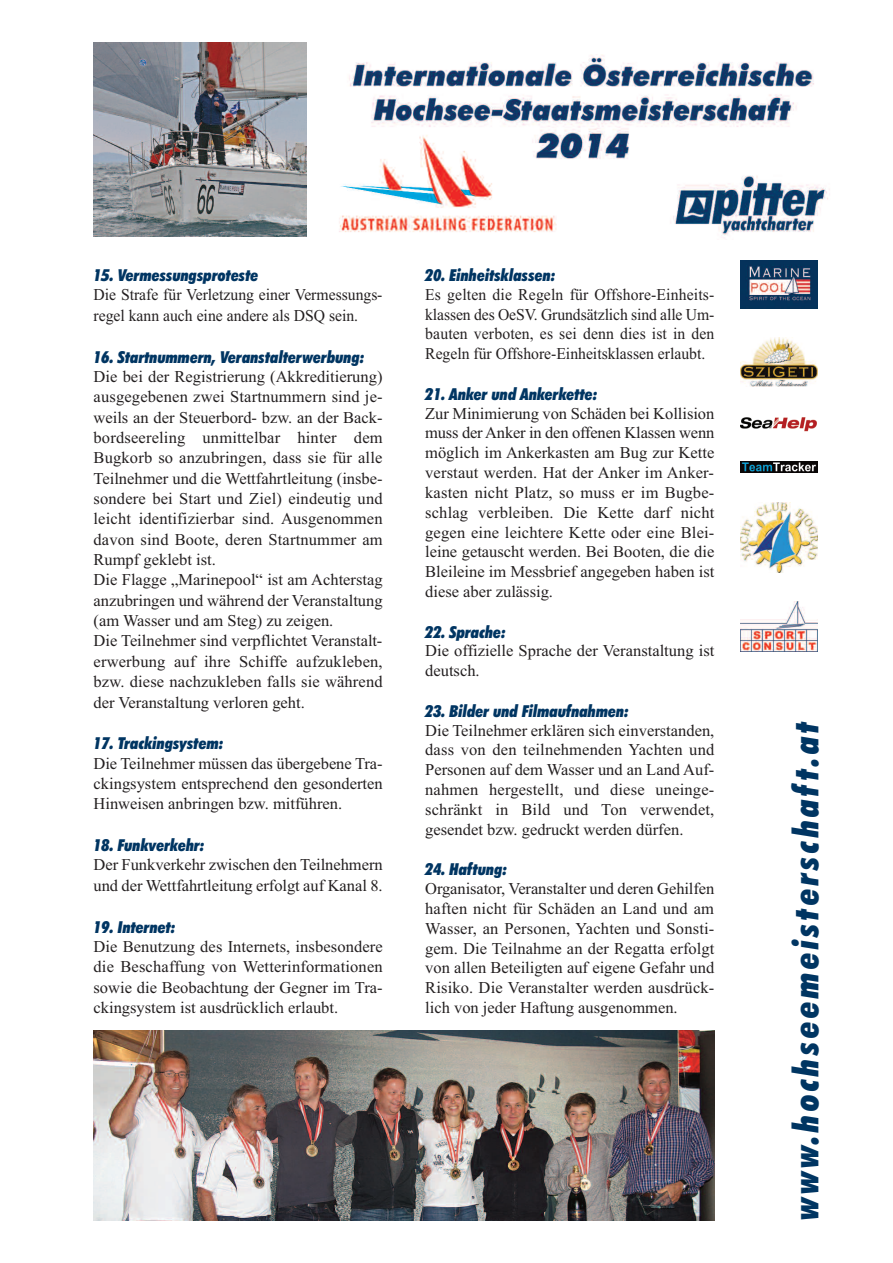
<style>
.page{position:relative;width:893px;height:1263px;background:#fff}
.page>*{position:absolute;margin:0;border:0;box-sizing:border-box;transform-origin:0 0}
.t1{font:italic 900 condensed 34.5px "Futura BT";letter-spacing:.1em;color:#003562}
.t2{font:16.5px/20.4px "Times New Roman";color:#231f20;text-align:justify}
.t3{font:16.5px/19.8px "Times New Roman";color:#231f20;scale:.95 1}
.t4{font:italic 900 condensed 16.5px "Futura BT";color:#003562}
</style>
<div class="page">
<img style="left:339px;top:55px;width:491px;height:184px">
<img style="left:741px;top:260px;width:76px;height:49px">
<img style="left:741px;top:337px;width:76px;height:49px">
<img style="left:741px;top:417px;width:76px;height:14px">
<svg style="left:771px;top:502px;width:20px;height:71px"></svg>
<img style="left:741px;top:503px;width:76px;height:69px">
<img style="left:741px;top:601px;width:76px;height:50px">
<img style="left:741px;top:461px;width:76px;height:12px">
<img style="left:94px;top:43px;width:212px;height:193px">
<img style="left:94px;top:1030px;width:620px;height:190px">
<p class="t4" style="left:94px;top:266px;width:167px">15. Vermessungsproteste</p>
<p class="t3" style="left:94px;top:284px;width:306px;line-height:20.4px">Die Strafe für Verletzung einer Vermessungs&shy;regel kann auch eine andere als DSQ sein.</p>
<p class="t4" style="left:94px;top:347px;width:273px">16. Startnummern, Veranstalterwerbung:</p>
<p class="t2" style="left:94px;top:366px;width:291px;text-align:left">Die bei der Registrierung (Akkreditierung) ausgegebenen zwei Startnummern sind je&shy;weils an der Steuerbord- bzw. an der Back&shy;bordseereling unmittelbar hinter dem Bugkorb so anzubringen, dass sie für alle Teilnehmer und die Wettfahrtleitung (insbe&shy;sondere bei Start und Ziel) eindeutig und leicht identifizierbar sind. Ausgenommen davon sind Boote, deren Startnummer am Rumpf geklebt ist.<br>Die Flagge „Marinepool“ ist am Achterstag anzubringen und während der Veranstaltung (am Wasser und am Steg) zu zeigen.<br>Die Teilnehmer sind verpflichtet Veranstalt&shy;erwerbung auf ihre Schiffe aufzukleben, bzw. diese nachzukleben falls sie während der Veranstaltung verloren geht.</p>
<p class="t4" style="left:94px;top:734px;width:132px">17. Trackingsystem:</p>
<p class="t2" style="left:94px;top:753px;width:291px">Die Teilnehmer müssen das übergebene Tra&shy;ckingsystem entsprechend den gesonderten Hinweisen anbringen bzw. mitführen.</p>
<p class="t4" style="left:94px;top:836px;width:113px">18. Funkverkehr:</p>
<p class="t2" style="left:94px;top:854px;width:291px">Der Funkverkehr zwischen den Teilnehmern und der Wettfahrtleitung erfolgt auf Kanal 8.</p>
<p class="t4" style="left:94px;top:917px;width:84px">19. Internet:</p>
<p class="t2" style="left:94px;top:936px;width:291px">Die Benutzung des Internets, insbesondere die Beschaffung von Wetterinformationen sowie die Beobachtung der Gegner im Tra&shy;ckingsystem ist ausdrücklich erlaubt.</p>
<p class="t4" style="left:425px;top:266px;width:132px">20. Einheitsklassen:</p>
<p class="t3" style="left:425px;top:284px;width:306px;text-align:justify">Es gelten die Regeln für Offshore-Einheits&shy;klassen des OeSV. Grundsätzlich sind alle Um&shy;bauten verboten, es sei denn dies ist in den Regeln für Offshore-Einheitsklassen erlaubt.</p>
<p class="t4" style="left:425px;top:385px;width:174px">21. Anker und Ankerkette:</p>
<p class="t2" style="left:425px;top:403px;width:291px;line-height:19.8px">Zur Minimierung von Schäden bei Kollision muss der Anker in den offenen Klassen wenn möglich im Ankerkasten am Bug zur Kette verstaut werden. Hat der Anker im Anker&shy;kasten nicht Platz, so muss er im Bugbe&shy;schlag verbleiben. Die Kette darf nicht gegen eine leichtere Kette oder eine Blei&shy;leine getauscht werden. Bei Booten, die die Bleileine im Messbrief angegeben haben ist diese aber zulässig.</p>
<p class="t4" style="left:425px;top:622px;width:82px">22. Sprache:</p>
<p class="t2" style="left:425px;top:641px;width:291px;line-height:19.8px">Die offizielle Sprache der Veranstaltung ist deutsch.</p>
<p class="t4" style="left:425px;top:701px;width:205px">23. Bilder und Filmaufnahmen:</p>
<p class="t2" style="left:425px;top:720px;width:291px;line-height:19.8px">Die Teilnehmer erklären sich einverstanden, dass von den teilnehmenden Yachten und Personen auf dem Wasser und an Land Auf&shy;nahmen hergestellt, und diese uneinge&shy;schränkt in Bild und Ton verwendet, gesendet bzw. gedruckt werden dürfen.</p>
<p class="t4" style="left:425px;top:860px;width:84px">24. Haftung:</p>
<p class="t2" style="left:425px;top:878px;width:291px;line-height:19.8px">Organisator, Veranstalter und deren Gehilfen haften nicht für Schäden an Land und am Wasser, an Personen, Yachten und Sonsti&shy;gem. Die Teilnahme an der Regatta erfolgt von allen Beteiligten auf eigene Gefahr und Risiko. Die Veranstalter werden ausdrück&shy;lich von jeder Haftung ausgenommen.</p>
<h1 class="t1" style="left:786px;top:1220px;width:500px;rotate:-90deg">www.hochseemeisterschaft.at</h1>
</div>
